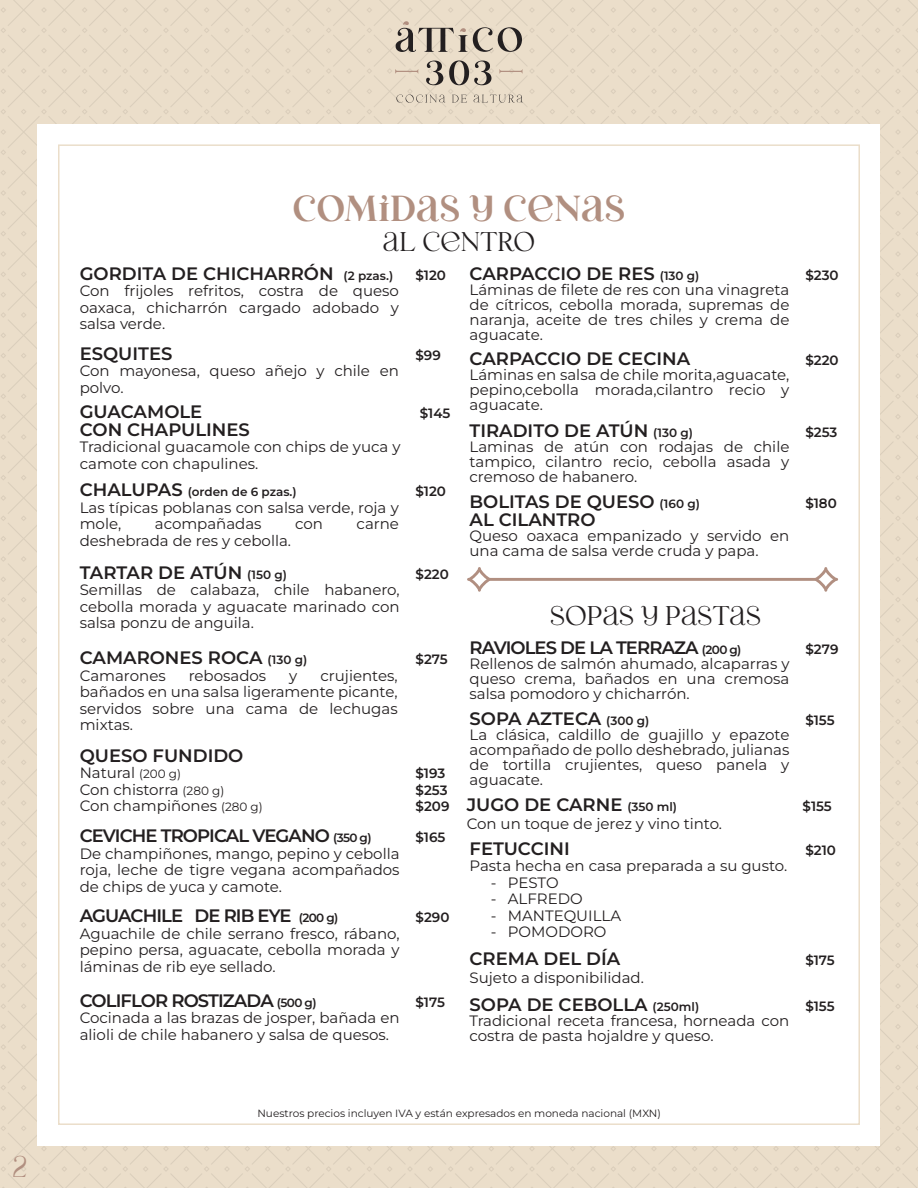
<style>
.page{position:relative;width:918px;height:1188px;background:#ebdeca}
.page>*{position:absolute;margin:0;border:0;box-sizing:border-box;transform-origin:0 0}
.t1{font:600 36px "Laginchy";color:#b18f80}
.t2{font:30px "Laginchy";color:#b18f80}
.t3{font:27px "Laginchy";color:#231f20}
.t4{font:600 18px "Montserrat";color:#231f20}
.t5{font:600 18px "Montserrat";letter-spacing:-.05em;color:#231f20}
.t6{font:15px/16.5px "Montserrat";color:#231f20;text-align:justify}
.t7{font:600 13.5px "Montserrat";color:#231f20}
.t8{font:600 12px "Montserrat";color:#231f20}
.t9{font:10.5px "Montserrat";color:#231f20}
.s1{font-size:12px}
.s2{font-size:18px}
</style>
<div class="page">
<div style="left:38px;top:124px;width:842px;height:1021px;background:#fff"></div>
<svg style="left:396px;top:21px;width:126px;height:31px"></svg>
<svg style="left:426px;top:61px;width:17px;height:24px"></svg>
<svg style="left:449px;top:60px;width:42px;height:25px"></svg>
<svg style="left:396px;top:95px;width:49px;height:8px"></svg>
<svg style="left:452px;top:95px;width:15px;height:8px"></svg>
<svg style="left:474px;top:95px;width:49px;height:8px"></svg>
<svg style="left:499px;top:69px;width:24px;height:5px"></svg>
<svg style="left:395px;top:69px;width:23px;height:5px"></svg>
<svg style="left:467px;top:567px;width:371px;height:25px"></svg>
<h2 class="t2" style="left:13px;top:1151px;width:16px">2</h2>
<h1 class="t1" style="left:293px;top:189px;width:334px">COMIDAS Y CENAS</h1>
<h3 class="t3" style="left:383px;top:227px;width:154px">AL CENTRO</h3>
<p class="t4" style="left:80px;top:261px;width:315px">GORDITA DE CHICHARRÓN <span class="s1">(2 pzas.)</span></p>
<p class="t7" style="left:416px;top:266px;width:32px">$120</p>
<p class="t6" style="left:80px;top:282px;width:321px">Con frijoles refritos, costra de queso oaxaca, chicharrón cargado adobado y salsa verde.</p>
<p class="t4" style="left:80px;top:341px;width:94px">ESQUITES</p>
<p class="t7" style="left:416px;top:346px;width:27px">$99</p>
<p class="t6" style="left:80px;top:362px;width:321px">Con mayonesa, queso añejo y chile en polvo.</p>
<p class="t4" style="left:80px;top:399px;width:124px">GUACAMOLE</p>
<p class="t7" style="left:420px;top:404px;width:32px">$145</p>
<p class="t4" style="left:80px;top:417px;width:172px">CON CHAPULINES</p>
<p class="t6" style="left:80px;top:438px;width:322px">Tradicional guacamole con chips de yuca y camote con chapulines.</p>
<p class="t8" style="left:80px;top:484px;width:218px"><span class="s2">CHALUPAS</span> (orden de 6 pzas.)</p>
<p class="t7" style="left:416px;top:483px;width:32px">$120</p>
<p class="t6" style="left:80px;top:499px;width:321px">Las típicas poblanas con salsa verde, roja y mole,</p>
<p class="t6" style="left:155px;top:515px;width:108px">acompañadas</p>
<p class="t6" style="left:295px;top:515px;width:29px">con</p>
<p class="t6" style="left:357px;top:515px;width:44px">carne</p>
<p class="t6" style="left:80px;top:532px;width:213px">deshebrada de res y cebolla.</p>
<p class="t4" style="left:80px;top:560px;width:209px">TARTAR DE ATÚN <span class="s1">(150 g)</span></p>
<p class="t7" style="left:416px;top:565px;width:35px">$220</p>
<p class="t6" style="left:80px;top:581px;width:321px">Semillas de calabaza, chile habanero, cebolla morada y aguacate marinado con salsa ponzu de anguila.</p>
<p class="t4" style="left:80px;top:646px;width:229px">CAMARONES ROCA <span class="s1">(130 g)</span></p>
<p class="t7" style="left:416px;top:651px;width:34px">$275</p>
<p class="t6" style="left:80px;top:667px;width:88px">Camarones</p>
<p class="t6" style="left:189px;top:667px;width:79px">rebosados</p>
<p class="t6" style="left:289px;top:667px;width:10px">y</p>
<p class="t6" style="left:80px;top:667px;width:319px;text-indent:241px">crujientes, bañados en una salsa ligeramente picante, servidos sobre una cama de lechugas mixtas.</p>
<p class="t4" style="left:80px;top:743px;width:165px">QUESO FUNDIDO</p>
<p class="t6" style="left:80px;top:764px;width:103px">Natural <span class="s1">(200 g)</span></p>
<p class="t7" style="left:416px;top:764px;width:31px">$193</p>
<p class="t6" style="left:80px;top:781px;width:146px">Con chistorra <span class="s1">(280 g)</span></p>
<p class="t7" style="left:416px;top:781px;width:34px">$253</p>
<p class="t6" style="left:80px;top:797px;width:185px">Con champiñones <span class="s1">(280 g)</span></p>
<p class="t7" style="left:416px;top:797px;width:35px">$209</p>
<p class="t5" style="left:80px;top:824px;width:293px">CEVICHE TROPICAL VEGANO <span class="s1">(350 g)</span></p>
<p class="t7" style="left:416px;top:829px;width:31px">$165</p>
<p class="t6" style="left:80px;top:845px;width:321px">De champiñones, mango, pepino y cebolla roja, leche de tigre vegana acompañados de chips de yuca y camote.</p>
<p class="t5" style="left:80px;top:904px;width:260px">AGUACHILE DE RIB EYE <span class="s1">(200 g)</span></p>
<p class="t7" style="left:416px;top:908px;width:35px">$290</p>
<p class="t6" style="left:80px;top:925px;width:321px">Aguachile de chile serrano fresco, rábano, pepino persa, aguacate, cebolla morada y láminas de rib eye sellado.</p>
<p class="t5" style="left:80px;top:988px;width:238px">COLIFLOR ROSTIZADA <span class="s1">(500 g)</span></p>
<p class="t7" style="left:416px;top:993px;width:31px">$175</p>
<p class="t6" style="left:80px;top:1009px;width:321px">Cocinada a las brazas de josper, bañada en alioli de chile habanero y salsa de quesos.</p>
<p class="t4" style="left:470px;top:261px;width:231px">CARPACCIO DE RES <span class="s1">(130 g)</span></p>
<p class="t7" style="left:805px;top:266px;width:35px">$230</p>
<p class="t6" style="left:470px;top:282px;width:321px;line-height:15px">Láminas de filete de res con una vinagreta de cítricos, cebolla morada, supremas de naranja, aceite de tres chiles y crema de aguacate.</p>
<p class="t4" style="left:470px;top:347px;width:222px">CARPACCIO DE CECINA</p>
<p class="t7" style="left:805px;top:352px;width:35px">$220</p>
<p class="t6" style="left:470px;top:367px;width:321px;line-height:15px">Láminas en salsa de chile morita,aguacate, pepino,cebolla morada,cilantro recio y aguacate.</p>
<p class="t4" style="left:470px;top:418px;width:225px">TIRADITO DE ATÚN <span class="s1">(130 g)</span></p>
<p class="t7" style="left:805px;top:423px;width:34px">$253</p>
<p class="t6" style="left:470px;top:439px;width:321px;line-height:15px">Laminas de atún con rodajas de chile tampico, cilantro recio, cebolla asada y cremoso de habanero.</p>
<p class="t4" style="left:470px;top:490px;width:232px">BOLITAS DE QUESO <span class="s1">(160 g)</span></p>
<p class="t7" style="left:805px;top:495px;width:33px">$180</p>
<p class="t4" style="left:470px;top:508px;width:128px">AL CILANTRO</p>
<p class="t6" style="left:470px;top:528px;width:321px;line-height:15px">Queso oaxaca empanizado y servido en una cama de salsa verde cruda y papa.</p>
<h3 class="t3" style="left:550px;top:601px;width:213px">SOPAS Y PASTAS</h3>
<p class="t5" style="left:470px;top:636px;width:273px">RAVIOLES DE LA TERRAZA <span class="s1">(200 g)</span></p>
<p class="t7" style="left:805px;top:641px;width:35px">$279</p>
<p class="t6" style="left:470px;top:656px;width:321px;line-height:15px">Rellenos de salmón ahumado, alcaparras y queso crema, bañados en una cremosa salsa pomodoro y chicharrón.</p>
<p class="t4" style="left:470px;top:707px;width:181px">SOPA AZTECA <span class="s1">(300 g)</span></p>
<p class="t7" style="left:805px;top:712px;width:31px">$155</p>
<p class="t6" style="left:470px;top:727px;width:321px;line-height:15px">La clásica, caldillo de guajillo y epazote acompañado de pollo deshebrado, julianas de tortilla crujientes, queso panela y aguacate.</p>
<p class="t4" style="left:467px;top:793px;width:212px">JUGO DE CARNE <span class="s1">(350 ml)</span></p>
<p class="t7" style="left:803px;top:798px;width:31px">$155</p>
<p class="t6" style="left:467px;top:815px;width:257px">Con un toque de jerez y vino tinto.</p>
<p class="t4" style="left:470px;top:836px;width:102px">FETUCCINI</p>
<p class="t7" style="left:805px;top:841px;width:32px">$210</p>
<p class="t6" style="left:470px;top:857px;width:319px">Pasta hecha en casa preparada a su gusto.</p>
<p class="t6" style="left:491px;top:874px;width:69px">- PESTO</p>
<p class="t6" style="left:491px;top:890px;width:93px">- ALFREDO</p>
<p class="t6" style="left:491px;top:907px;width:132px">- MANTEQUILLA</p>
<p class="t6" style="left:491px;top:923px;width:117px">- POMODORO</p>
<p class="t4" style="left:470px;top:947px;width:152px">CREMA DEL DÍA</p>
<p class="t7" style="left:805px;top:952px;width:31px">$175</p>
<p class="t6" style="left:470px;top:969px;width:176px">Sujeto a disponibilidad.</p>
<p class="t4" style="left:470px;top:993px;width:231px">SOPA DE CEBOLLA <span class="s1">(250ml)</span></p>
<p class="t7" style="left:805px;top:997px;width:31px">$155</p>
<p class="t6" style="left:470px;top:1013px;width:321px;line-height:15px">Tradicional receta francesa, horneada con costra de pasta hojaldre y queso.</p>
<p class="t9" style="left:257px;top:1106px;width:405px">Nuestros precios incluyen IVA y están expresados en moneda nacional (MXN)</p>
</div>
